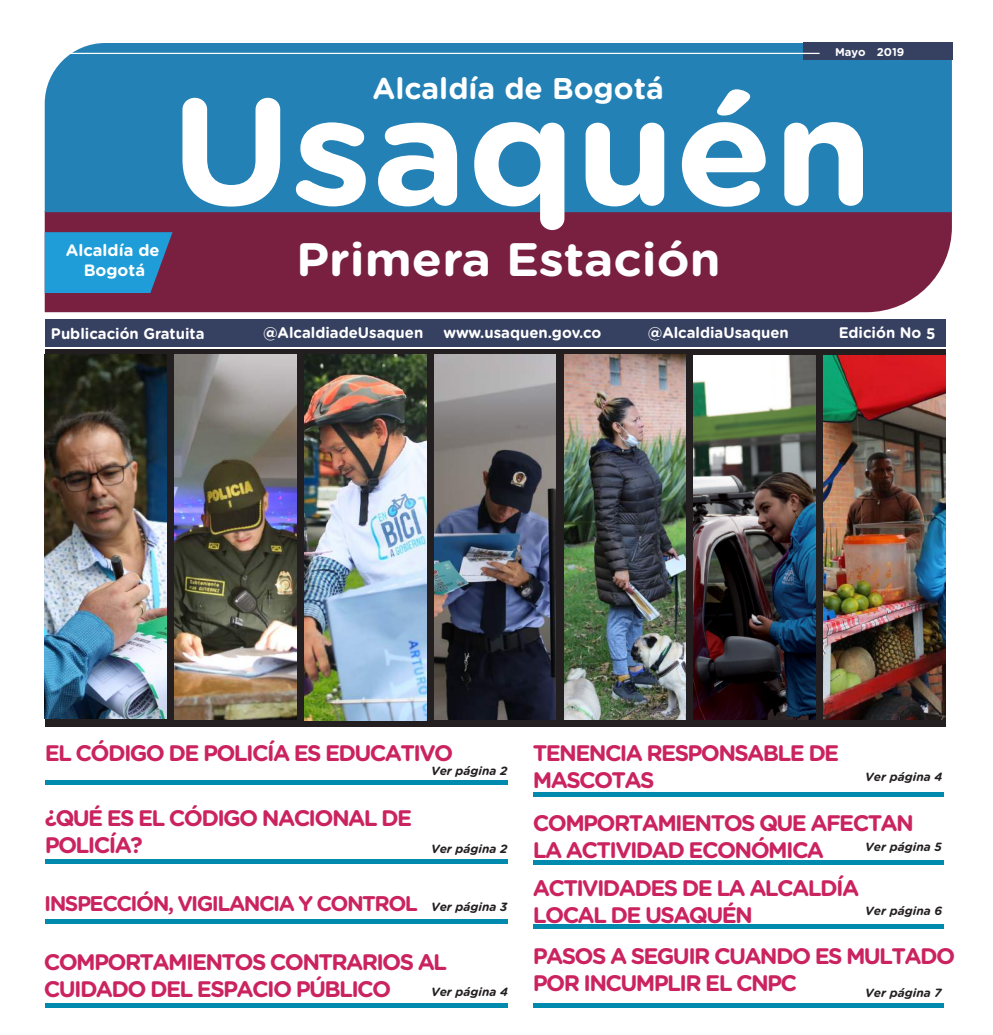
<style>
.page{position:relative;width:993px;height:1035px;background:#fff}
.page>*{position:absolute;margin:0;border:0;box-sizing:border-box;transform-origin:0 0}
.t1{font:700 151.62px "Gotham Rounded";color:#fff;scale:1.06 1}
.t2{font:700 46.88px "Gotham Rounded";color:#fff;scale:1.06 1}
.t3{font:700 30px "Gotham Rounded";color:#fff}
.t4{font:700 22.5px/27px "Gotham Rounded";letter-spacing:-.075em;color:#ca235f}
.t5{font:700 21.25px "Gotham Rounded";letter-spacing:-.075em;color:#ca235f}
.t6{font:700 16.5px/19.8px "Gotham Rounded";color:#fff;text-align:center}
.t7{font:700 15.38px "Gotham Rounded";color:#fff}
.t8{font:italic 700 11.88px "Gotham Rounded";color:#231f20}
.t9{font:700 11.25px "Gotham Rounded";color:#fff}
</style>
<div class="page">
<div style="left:45px;top:349px;width:899px;height:377px;background:#231f20"></div>
<div style="left:45px;top:212px;width:906px;height:100px;background:#792041"></div>
<div style="left:45px;top:43px;width:906px;height:169px;background:#2381b5"></div>
<div style="left:802px;top:43px;width:150px;height:17px;background:#364061"></div>
<hr style="left:42px;top:53px;width:777px;height:1px;background:#fff">
<div style="left:45px;top:320px;width:900px;height:27px;background:#364061"></div>
<svg style="left:45px;top:232px;width:127px;height:61px;background:#2592cb"></svg>
<img style="left:45px;top:355px;width:121px;height:364px">
<img style="left:175px;top:355px;width:121px;height:364px">
<img style="left:304px;top:355px;width:122px;height:366px">
<img style="left:434px;top:355px;width:121px;height:364px">
<img style="left:564px;top:355px;width:121px;height:364px">
<img style="left:693px;top:355px;width:122px;height:364px">
<img style="left:823px;top:355px;width:121px;height:364px">
<hr style="left:45px;top:780px;width:463px;height:4px;background:#008aad">
<hr style="left:45px;top:919px;width:463px;height:4px;background:#008aad">
<hr style="left:532px;top:924px;width:410px;height:4px;background:#008aad">
<hr style="left:45px;top:1003px;width:463px;height:4px;background:#008aad">
<hr style="left:532px;top:1004px;width:410px;height:4px;background:#008aad">
<hr style="left:45px;top:860px;width:463px;height:4px;background:#008aad">
<hr style="left:532px;top:860px;width:410px;height:4px;background:#008aad">
<hr style="left:532px;top:792px;width:410px;height:4px;background:#008aad">
<p class="t9" style="left:834px;top:43px;width:71px">Mayo 2019</p>
<p class="t6" style="left:66px;top:239px;width:95px">Alcaldía de<br>Bogotá</p>
<h3 class="t3" style="left:372px;top:67px;width:293px">Alcaldía de Bogotá</h3>
<h1 class="t1" style="left:171px;top:40px;width:664px">Usaquén</h1>
<h2 class="t2" style="left:296px;top:225px;width:402px">Primera Estación</h2>
<p class="t7" style="left:51px;top:322px;width:155px">Publicación Gratuita</p>
<p class="t7" style="left:263px;top:321px;width:162px">@AlcaldiadeUsaquen</p>
<p class="t7" style="left:443px;top:321px;width:159px">www.usaquen.gov.co</p>
<p class="t7" style="left:647px;top:321px;width:142px">@AlcaldiaUsaquen</p>
<p class="t7" style="left:838px;top:321px;width:98px">Edición No 5</p>
<p class="t4" style="left:45px;top:739px;width:410px">EL CÓDIGO DE POLICÍA ES EDUCATIVO</p>
<p class="t8" style="left:431px;top:761px;width:78px">Ver página 2</p>
<p class="t4" style="left:532px;top:739px;width:308px">TENENCIA RESPONSABLE DE<br>MASCOTAS</p>
<p class="t8" style="left:865px;top:768px;width:78px">Ver página 4</p>
<p class="t4" style="left:45px;top:803px;width:369px">¿QUÉ ES EL CÓDIGO NACIONAL DE<br>POLICÍA?</p>
<p class="t5" style="left:44px;top:888px;width:375px">INSPECCIÓN, VIGILANCIA Y CONTROL</p>
<p class="t4" style="left:44px;top:947px;width:405px">COMPORTAMIENTOS CONTRARIOS AL<br>CUIDADO DEL ESPACIO PÚBLICO</p>
<p class="t4" style="left:532px;top:809px;width:382px">COMPORTAMIENTOS QUE AFECTAN<br>LA ACTIVIDAD ECONÓMICA</p>
<p class="t8" style="left:865px;top:838px;width:78px">Ver página 5</p>
<p class="t8" style="left:431px;top:839px;width:78px">Ver página 2</p>
<p class="t4" style="left:532px;top:873px;width:328px">ACTIVIDADES DE LA ALCALDÍA<br>LOCAL DE USAQUÉN</p>
<p class="t4" style="left:532px;top:941px;width:424px">PASOS A SEGUIR CUANDO ES MULTADO<br>POR INCUMPLIR EL CNPC</p>
<p class="t8" style="left:431px;top:898px;width:78px">Ver página 3</p>
<p class="t8" style="left:865px;top:902px;width:78px">Ver página 6</p>
<p class="t8" style="left:431px;top:983px;width:78px">Ver página 4</p>
<p class="t8" style="left:865px;top:984px;width:78px">Ver página 7</p>
</div>
